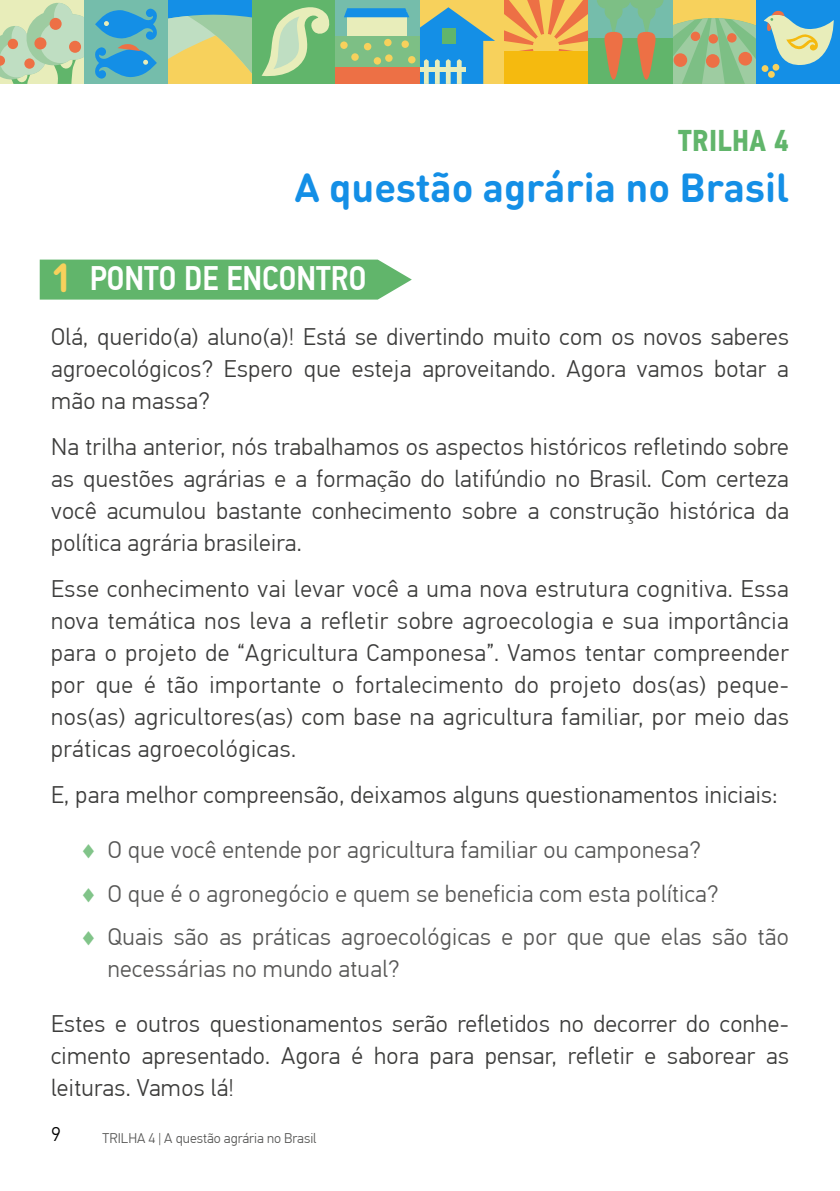
<style>
.page{position:relative;width:840px;height:1191px;background:#fff}
.page>*{position:absolute;margin:0;border:0;box-sizing:border-box;transform-origin:0 0}
.t1{font:700 40px "DIN Round Pro";color:#148fe6}
.t2{font:500 34px "PF Din Text Cond Pro";color:#fff}
.t3{font:700 30px "PF Din Text Cond Pro";letter-spacing:.01em;color:#61b56b}
.t4{font:300 24px/32px "PF Din Text Pro";letter-spacing:.015em;color:#3c3c3b;text-align:justify}
.t5{font:300 24px/43.4px "PF Din Text Pro";letter-spacing:.015em;color:#575756}
.t6{font:300 20px "PF Din Text Pro";color:#000}
.t7{font:300 14px "PF Din Text Pro";color:#575756}
.s1{font-family:"DIN Round Pro";font-weight:700;font-size:40px;color:#f7d15c}
.s2{color:#81c489}
</style>
<div class="page">
<svg style="left:0;top:1px;width:84px;height:83px;background:#c4dab1"></svg>
<div style="left:34px;top:37px;width:12px;height:12px;background:#ed7045;border-radius:50%"></div>
<div style="left:50px;top:18px;width:12px;height:12px;background:#ed7045;border-radius:50%"></div>
<div style="left:69px;top:41px;width:12px;height:12px;background:#ed7045;border-radius:50%"></div>
<div style="left:671px;top:0;width:84px;height:84px;background:#f7d15c"></div>
<svg style="left:671px;top:18px;width:84px;height:66px;background:#91c48f"></svg>
<div style="left:673px;top:53px;width:13px;height:14px;background:#ed7045;border-radius:50%"></div>
<div style="left:705px;top:54px;width:14px;height:14px;background:#ed7045;border-radius:50%"></div>
<div style="left:738px;top:52px;width:13px;height:14px;background:#ed7045;border-radius:50%"></div>
<div style="left:690px;top:32px;width:9px;height:9px;background:#ed7045;border-radius:50%"></div>
<div style="left:708px;top:34px;width:9px;height:10px;background:#ed7045;border-radius:50%"></div>
<svg style="left:726px;top:33px;width:10px;height:10px"></svg>
<div style="left:168px;top:0;width:84px;height:84px;background:#148fe6"></div>
<svg style="left:168px;top:14px;width:84px;height:70px;background:#ccd087"></svg>
<div style="left:84px;top:0;width:84px;height:84px;background:#75bdab"></div>
<svg style="left:95px;top:8px;width:62px;height:71px"></svg>
<div style="left:755px;top:0;width:84px;height:84px;background:#148fe6"></div>
<div style="left:761px;top:65px;width:7px;height:7px;background:#f7d15c;border-radius:50%"></div>
<div style="left:772px;top:64px;width:6px;height:7px;background:#f7d15c;border-radius:50%"></div>
<svg style="left:767px;top:71px;width:7px;height:7px"></svg>
<svg style="left:763px;top:10px;width:71px;height:57px"></svg>
<div style="left:252px;top:0;width:84px;height:84px;background:#61b56b"></div>
<svg style="left:261px;top:7px;width:69px;height:70px"></svg>
<svg style="left:503px;top:0;width:84px;height:51px;background:#f2aa52"></svg>
<div style="left:503px;top:51px;width:84px;height:33px;background:#f5ba0f"></div>
<div style="left:587px;top:0;width:84px;height:84px;background:#75bdab"></div>
<div style="left:587px;top:39px;width:84px;height:45px;background:#61b56b"></div>
<svg style="left:596px;top:0;width:67px;height:80px"></svg>
<div style="left:336px;top:0;width:84px;height:84px;background:#75bdab"></div>
<div style="left:336px;top:36px;width:84px;height:31px;background:#7dbf85"></div>
<div style="left:340px;top:41px;width:7px;height:8px;background:#f7d15c;border-radius:50%"></div>
<div style="left:351px;top:53px;width:7px;height:8px;background:#f7d15c;border-radius:50%"></div>
<div style="left:363px;top:43px;width:8px;height:7px;background:#f7d15c;border-radius:50%"></div>
<div style="left:373px;top:57px;width:8px;height:8px;background:#f7d15c;border-radius:50%"></div>
<div style="left:384px;top:39px;width:7px;height:7px;background:#f7d15c;border-radius:50%"></div>
<div style="left:401px;top:40px;width:7px;height:8px;background:#f7d15c;border-radius:50%"></div>
<div style="left:385px;top:54px;width:7px;height:8px;background:#f7d15c;border-radius:50%"></div>
<div style="left:408px;top:56px;width:7px;height:7px;background:#f7d15c;border-radius:50%"></div>
<div style="left:346px;top:11px;width:60px;height:25px;background:#e8edba"></div>
<svg style="left:344px;top:8px;width:65px;height:9px"></svg>
<div style="left:336px;top:67px;width:84px;height:17px;background:#ed7045"></div>
<div style="left:420px;top:0;width:83px;height:84px;background:#f7d15c"></div>
<svg style="left:420px;top:7px;width:75px;height:77px"></svg>
<hr style="left:420px;top:67px;width:45px;height:4px;background:#e8edba">
<div style="left:442px;top:28px;width:13px;height:16px;background:#61b56b"></div>
<div style="left:40px;top:259px;width:371px;height:40px;background:#61b56b"></div>
<p class="t3" style="left:677px;top:123px;width:112px">TRILHA 4</p>
<h1 class="t1" style="left:294px;top:160px;width:495px">A questão agrária no Brasil</h1>
<h2 class="t2" style="left:51px;top:258px;width:316px"><span class="s1">1</span> PONTO DE ENCONTRO</h2>
<p class="t4" style="left:51px;top:321px;width:739px">Olá, querido(a) aluno(a)! Está se divertindo muito com os novos saberes agroecológicos? Espero que esteja aproveitando. Agora vamos botar a mão na massa?</p>
<p class="t4" style="left:51px;top:431px;width:739px">Na trilha anterior, nós trabalhamos os aspectos históricos refletindo sobre as questões agrárias e a formação do latifúndio no Brasil. Com certeza você acumulou bastante conhecimento sobre a construção histórica da política agrária brasileira.</p>
<p class="t4" style="left:51px;top:573px;width:739px">Esse conhecimento vai levar você a uma nova estrutura cognitiva. Essa nova temática nos leva a refletir sobre agroecologia e sua importância para o projeto de “Agricultura Camponesa”. Vamos tentar compreender por que é tão importante o fortalecimento do projeto dos(as) peque&shy;nos(as) agricultores(as) com base na agricultura familiar, por meio das práticas agroecológicas.</p>
<p class="t4" style="left:51px;top:779px;width:727px">E, para melhor compreensão, deixamos alguns questionamentos iniciais:</p>
<p class="t5" style="left:79px;top:828px;width:710px"><span class="s2">♦</span> O que você entende por agricultura familiar ou camponesa?<br><span class="s2">♦</span> O que é o agronegócio e quem se beneficia com esta política?<br><span class="s2">♦</span> Quais são as práticas agroecológicas e por que que elas são tão</p>
<p class="t5" style="left:108px;top:947px;width:293px">necessárias no mundo atual?</p>
<p class="t4" style="left:51px;top:1007px;width:739px">Estes e outros questionamentos serão refletidos no decorrer do conhe&shy;cimento apresentado. Agora é hora para pensar, refletir e saborear as leituras. Vamos lá!</p>
<p class="t6" style="left:51px;top:1122px;width:11px">9</p>
<p class="t7" style="left:103px;top:1130px;width:215px">TRILHA 4 | A questão agrária no Brasil</p>
</div>
